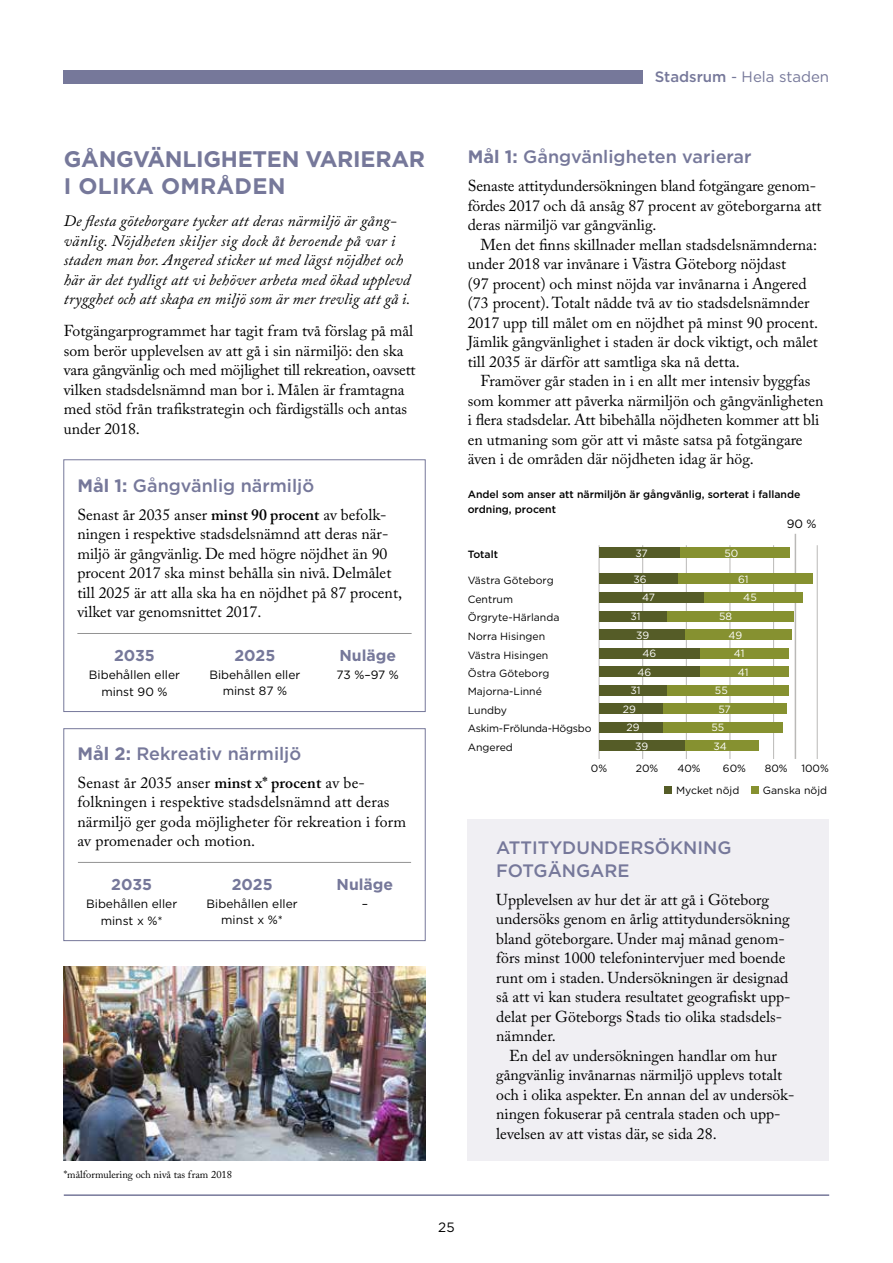
<style>
.page{position:relative;width:893px;height:1263px;background:#fff}
.page>*{position:absolute;margin:0;border:0;box-sizing:border-box;transform-origin:0 0}
.t1{font:700 22.5px/27px "Gotham";letter-spacing:-.01em;color:#76789a}
.t2{font:500 18px/22.5px "Gotham";color:#76789a}
.t3{font:15.75px/19.5px "Adobe Caslon Pro";color:#000}
.t4{font:italic 15.75px/19.5px "Adobe Caslon Pro";letter-spacing:.01em;color:#000}
.t5{font:700 15.75px "Gotham";color:#76789a}
.t6{font:15px "Gotham";color:#76789a}
.t7{font:13.5px "Gotham";color:#000}
.t8{font:12px/16.5px "Gotham";color:#000;text-align:center}
.t9{font:10.5px/18.6px "Gotham";color:#000}
.t10{font:500 10.5px/15px "Gotham";color:#000}
.t11{font:10.5px/18.6px "Gotham";letter-spacing:-.005em;color:#fff}
.t12{font:10.5px "Adobe Caslon Pro";color:#000}
.s1{font-weight:500}
.s2{font-weight:700}
.s3{font-weight:600}
</style>
<div class="page">
<hr style="left:64px;top:1194px;width:765px;height:2px;background:#76789a">
<div style="left:64px;top:70px;width:579px;height:13px;background:#76789a"></div>
<hr style="left:599px;top:545px;width:1px;height:214px;background:#bab9b7">
<hr style="left:642px;top:545px;width:1px;height:214px;background:#bab9b7">
<hr style="left:686px;top:545px;width:1px;height:214px;background:#bab9b7">
<hr style="left:730px;top:545px;width:1px;height:214px;background:#bab9b7">
<hr style="left:773px;top:545px;width:1px;height:214px;background:#bab9b7">
<hr style="left:817px;top:545px;width:1px;height:214px;background:#bab9b7">
<hr style="left:795px;top:534px;width:1px;height:225px;background:#bab9b7">
<div style="left:684px;top:740px;width:74px;height:11px;background:#869130"></div>
<div style="left:599px;top:740px;width:85px;height:11px;background:#555c27"></div>
<div style="left:662px;top:703px;width:125px;height:11px;background:#869130"></div>
<div style="left:599px;top:703px;width:63px;height:11px;background:#555c27"></div>
<div style="left:667px;top:685px;width:122px;height:11px;background:#869130"></div>
<div style="left:599px;top:685px;width:68px;height:11px;background:#555c27"></div>
<div style="left:699px;top:667px;width:90px;height:10px;background:#869130"></div>
<div style="left:599px;top:667px;width:100px;height:10px;background:#555c27"></div>
<div style="left:699px;top:648px;width:90px;height:11px;background:#869130"></div>
<div style="left:599px;top:648px;width:100px;height:11px;background:#555c27"></div>
<div style="left:684px;top:630px;width:107px;height:10px;background:#869130"></div>
<div style="left:599px;top:630px;width:85px;height:10px;background:#555c27"></div>
<div style="left:667px;top:611px;width:126px;height:11px;background:#869130"></div>
<div style="left:599px;top:611px;width:68px;height:11px;background:#555c27"></div>
<div style="left:704px;top:592px;width:98px;height:11px;background:#869130"></div>
<div style="left:599px;top:592px;width:105px;height:11px;background:#555c27"></div>
<div style="left:678px;top:573px;width:135px;height:11px;background:#869130"></div>
<div style="left:599px;top:573px;width:79px;height:11px;background:#555c27"></div>
<div style="left:662px;top:722px;width:120px;height:10px;background:#869130"></div>
<div style="left:599px;top:722px;width:63px;height:10px;background:#555c27"></div>
<div style="left:680px;top:547px;width:109px;height:11px;background:#869130"></div>
<div style="left:599px;top:547px;width:81px;height:11px;background:#555c27"></div>
<div style="left:665px;top:786px;width:7px;height:8px;background:#555c27"></div>
<div style="left:751px;top:786px;width:8px;height:8px;background:#869130"></div>
<div style="left:468px;top:819px;width:361px;height:342px;background:#f0eff3"></div>
<hr style="left:77px;top:633px;width:335px;height:1px;background:#939393">
<div style="left:63px;top:459px;width:363px;height:253px;border:1px solid #76789a"></div>
<hr style="left:78px;top:862px;width:333px;height:1px;background:#939393">
<div style="left:63px;top:728px;width:363px;height:213px;border:1px solid #76789a"></div>
<img style="left:63px;top:966px;width:363px;height:195px">
<p class="t6" style="left:655px;top:67px;width:176px"><span class="s1">Stadsrum</span> - Hela staden</p>
<h1 class="t1" style="left:64px;top:145px;width:363px">GÅNGVÄNLIGHETEN VARIERAR<br>I OLIKA OMRÅDEN</h1>
<p class="t4" style="left:64px;top:211px;width:348px">De flesta göteborgare tycker att deras närmiljö är gång&shy;vänlig. Nöjdheten skiljer sig dock åt beroende på var i staden man bor. Angered sticker ut med lägst nöjdhet och här är det tydligt att vi behöver arbeta med ökad upplevd trygghet och att skapa en miljö som är mer trevlig att gå i.</p>
<p class="t3" style="left:64px;top:321px;width:353px">Fotgängarprogrammet har tagit fram två förslag på mål som berör upplevelsen av att gå i sin närmiljö: den ska vara gångvänlig och med möjlighet till rekreation, oavsett vilken stadsdelsnämnd man bor i. Målen är framtagna med stöd från trafikstrategin och färdigställs och antas under 2018.</p>
<p class="t2" style="left:77px;top:474px;width:238px"><span class="s2">Mål 1:</span> Gångvänlig närmiljö</p>
<p class="t3" style="left:77px;top:505px;width:326px">Senast år 2035 anser <span class="s3">minst 90 procent</span> av befolk&shy;ningen i respektive stadsdelsnämnd att deras när&shy;miljö är gångvänlig. De med högre nöjdhet än 90 procent 2017 ska minst behålla sin nivå. Delmålet till 2025 är att alla ska ha en nöjdhet på 87 procent, vilket var genomsnittet 2017.</p>
<p class="t5" style="left:114px;top:645px;width:42px">2035</p>
<p class="t8" style="left:89px;top:666px;width:93px">Bibehållen eller minst 90 %</p>
<p class="t5" style="left:234px;top:644px;width:42px">2025</p>
<p class="t8" style="left:209px;top:666px;width:93px">Bibehållen eller minst 87 %</p>
<p class="t5" style="left:339px;top:645px;width:58px">Nuläge</p>
<p class="t8" style="left:336px;top:666px;width:64px">73 %–97 %</p>
<p class="t2" style="left:77px;top:742px;width:225px"><span class="s2">Mål 2:</span> Rekreativ närmiljö</p>
<p class="t3" style="left:77px;top:772px;width:330px">Senast år 2035 anser <span class="s3">minst x* procent</span> av be&shy;folkningen i respektive stadsdelsnämnd att deras närmiljö ger goda möjligheter för rekreation i form av promenader och motion.</p>
<p class="t5" style="left:111px;top:874px;width:42px">2035</p>
<p class="t8" style="left:86px;top:896px;width:93px">Bibehållen eller minst x %*</p>
<p class="t5" style="left:232px;top:874px;width:42px">2025</p>
<p class="t8" style="left:207px;top:895px;width:93px">Bibehållen eller minst x %*</p>
<p class="t5" style="left:337px;top:874px;width:58px">Nuläge</p>
<p class="t8" style="left:362px;top:896px;width:8px">–</p>
<p class="t12" style="left:64px;top:1168px;width:170px">*målformulering och nivå tas fram 2018</p>
<p class="t2" style="left:468px;top:145px;width:285px"><span class="s2">Mål 1:</span> Gångvänligheten varierar</p>
<p class="t3" style="left:468px;top:176px;width:355px">Senaste attitydundersökningen bland fotgängare genom&shy;fördes 2017 och då ansåg 87 procent av göteborgarna att deras närmiljö var gångvänlig.</p>
<p class="t3" style="left:468px;top:235px;width:352px;text-indent:13px">Men det finns skillnader mellan stadsdelsnämnderna: under 2018 var invånare i Västra Göteborg nöjdast<br>(97 procent) och minst nöjda var invånarna i Angered (73 procent). Totalt nådde två av tio stadsdelsnämnder 2017 upp till målet om en nöjdhet på minst 90 procent.<br>Jämlik gångvänlighet i staden är dock viktigt, och målet till 2035 är därför att samtliga ska nå detta.</p>
<p class="t3" style="left:468px;top:371px;width:357px;text-indent:13px">Framöver går staden in i en allt mer intensiv byggfas som kommer att påverka närmiljön och gångvänligheten i flera stadsdelar. Att bibehålla nöjdheten kommer att bli en utmaning som gör att vi måste satsa på fotgängare även i de områden där nöjdheten idag är hög.</p>
<p class="t10" style="left:468px;top:487px;width:334px">Andel som anser att närmiljön är gångvänlig, sorterat i fallande ordning, procent</p>
<p class="t10" style="left:468px;top:546px;width:32px">Totalt</p>
<p class="t9" style="left:468px;top:571px;width:125px">Västra Göteborg<br>Centrum<br>Örgryte-Härlanda<br>Norra Hisingen<br>Västra Hisingen<br>Östra Göteborg<br>Majorna-Linné<br>Lundby<br>Askim-Frölunda-Högsbo<br>Angered</p>
<p class="t11" style="left:635px;top:543px;width:14px">37</p>
<p class="t11" style="left:724px;top:543px;width:15px">50</p>
<p class="t11" style="left:633px;top:569px;width:15px">36</p>
<p class="t11" style="left:738px;top:569px;width:12px">61</p>
<p class="t11" style="left:642px;top:588px;width:14px">47</p>
<p class="t11" style="left:743px;top:588px;width:15px">45</p>
<p class="t11" style="left:630px;top:607px;width:12px">31</p>
<p class="t11" style="left:719px;top:607px;width:15px">58</p>
<p class="t11" style="left:636px;top:625px;width:15px">39</p>
<p class="t11" style="left:729px;top:625px;width:15px">49</p>
<p class="t11" style="left:642px;top:644px;width:15px">46</p>
<p class="t11" style="left:734px;top:644px;width:12px">41</p>
<p class="t11" style="left:630px;top:662px;width:22px;text-indent:7px">46<br>31</p>
<p class="t11" style="left:738px;top:662px;width:12px">41</p>
<p class="t11" style="left:715px;top:681px;width:14px">55</p>
<p class="t11" style="left:623px;top:699px;width:15px">29</p>
<p class="t11" style="left:718px;top:699px;width:14px">57</p>
<p class="t11" style="left:626px;top:718px;width:15px">29</p>
<p class="t11" style="left:711px;top:718px;width:14px">55</p>
<p class="t11" style="left:635px;top:736px;width:15px">39</p>
<p class="t11" style="left:713px;top:736px;width:15px">34</p>
<p class="t8" style="left:787px;top:515px;width:31px">90 %</p>
<p class="t9" style="left:591px;top:759px;width:18px">0%</p>
<p class="t9" style="left:636px;top:759px;width:24px">20%</p>
<p class="t9" style="left:677px;top:759px;width:25px">40%</p>
<p class="t9" style="left:723px;top:759px;width:25px">60%</p>
<p class="t9" style="left:765px;top:759px;width:24px">80%</p>
<p class="t9" style="left:801px;top:759px;width:29px">100%</p>
<p class="t9" style="left:676px;top:780px;width:65px">Mycket nöjd</p>
<p class="t9" style="left:763px;top:780px;width:66px">Ganska nöjd</p>
<p class="t2" style="left:496px;top:836px;width:237px">ATTITYDUNDERSÖKNING<br>FOTGÄNGARE</p>
<p class="t3" style="left:496px;top:889px;width:296px">Upplevelsen av hur det är att gå i Göteborg undersöks genom en årlig attitydundersökning bland göteborgare. Under maj månad genom&shy;förs minst 1000 telefonintervjuer med boende runt om i staden. Undersökningen är designad så att vi kan studera resultatet geografiskt upp&shy;delat per Göteborgs Stads tio olika stadsdels&shy;nämnder.</p>
<p class="t3" style="left:496px;top:1045px;width:298px;text-indent:13px">En del av undersökningen handlar om hur gångvänlig invånarnas närmiljö upplevs totalt och i olika aspekter. En annan del av undersök&shy;ningen fokuserar på centrala staden och upp&shy;levelsen av att vistas där, se sida 28.</p>
<p class="t7" style="left:438px;top:1218px;width:18px">25</p>
</div>
